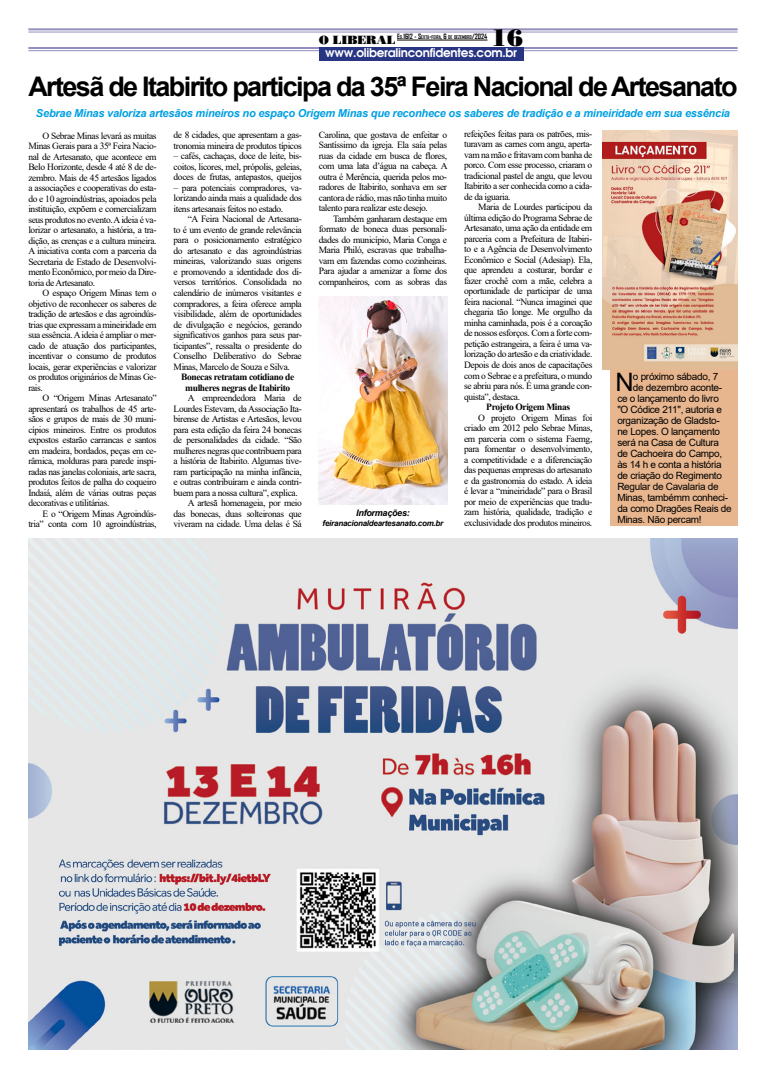
<style>
.page{position:relative;width:766px;height:1078px;background:#fff}
.page>*{position:absolute;margin:0;border:0;box-sizing:border-box;transform-origin:0 0}
.t1{font:700 27px "Arial";letter-spacing:-.06em;color:#000}
.t2{font:25.4px "Arial";color:#000}
.t3{font:24px "Bodnoff";color:#000}
.t4{font:12px "Avalon";letter-spacing:-.02em;color:#fff}
.t5{font:italic 700 11px "Arial";letter-spacing:-.02em;color:#009fe3}
.t6{font:10px "Arial";letter-spacing:-.03em;color:#000}
.t7{font:9.5px/10.5px "Times New Roman";letter-spacing:-.04em;color:#000;text-align:justify}
.t8{font:700 9.5px/10.5px "Times New Roman";letter-spacing:-.04em;color:#000;text-align:center}
.t9{font:italic 700 9px "Arial";letter-spacing:-.03em;color:#000}
.t10{font:italic 700 8px "Arial";letter-spacing:-.03em;color:#000}
.t11{font:700 4.9px "Agency FB";color:#000}
.s1{font-family:"Bodnoff";font-weight:400;font-size:12px}
.s2{font-size:7px}
</style>
<div class="page">
<hr style="left:28px;top:47px;width:709px;height:2px;background:#918dbe">
<hr style="left:28px;top:50px;width:709px;height:1px;background:#918dbe">
<div style="left:319px;top:47px;width:204px;height:13px;background:#283583"></div>
<hr style="left:28px;top:28px;width:709px;height:2px;background:#918dbe">
<hr style="left:28px;top:32px;width:709px;height:1px;background:#918dbe">
<hr style="left:397px;top:40px;width:90px;height:1px;background:#000">
<img style="left:319px;top:296px;width:128px;height:209px">
<div style="left:609px;top:366px;width:128px;height:160px;background:#e8b68e"></div>
<img style="left:28px;top:539px;width:709px;height:510px">
<img style="left:602px;top:130px;width:135px;height:240px">
<h3 class="t3" style="left:491px;top:23px;width:34px">16</h3>
<h1 class="t1" style="left:28px;top:67px;width:710px">Artesã de Itabirito participa da 35ª Feira Nacional de Artesanato</h1>
<p class="t5" style="left:36px;top:106px;width:695px">Sebrae Minas valoriza artesãos mineiros no espaço Origem Minas que reconhece os saberes de tradição e a mineiridade em sua essência</p>
<p class="t7" style="left:28px;top:130px;width:130px;text-indent:14px">O Sebrae Minas levará as muitas Minas Gerais para a 35ª Feira Nacio&shy;nal de Artesanato, que acontece em Belo Horizonte, desde 4 até 8 de de&shy;zembro. Mais de 45 artesãos ligados a associações e cooperativas do esta&shy;do e 10 agroindústrias, apoiados pela instituição, expõem e comercializam seus produtos no evento. A ideia é va&shy;lorizar o artesanato, a história, a tra&shy;dição, as crenças e a cultura mineira.<br>A iniciativa conta com a parceria da Secretaria de Estado de Desenvolvi&shy;mento Econômico, por meio da Dire&shy;toria de Artesanato.</p>
<p class="t7" style="left:28px;top:287px;width:130px;text-indent:14px">O espaço Origem Minas tem o objetivo de reconhecer os saberes de tradição de artesãos e das agroindús&shy;trias que expressam a mineiridade em sua essência. A ideia é ampliar o mer&shy;cado de atuação dos participantes, incentivar o consumo de produtos locais, gerar experiências e valorizar os produtos originários de Minas Ge&shy;rais.</p>
<p class="t7" style="left:28px;top:392px;width:130px;text-indent:14px">O “Origem Minas Artesanato” apresentará os trabalhos de 45 arte&shy;sãos e grupos de mais de 30 muni&shy;cípios mineiros. Entre os produtos expostos estarão carrancas e santos em madeira, bordados, peças em ce&shy;râmica, molduras para parede inspi&shy;radas nas janelas coloniais, arte sacra, produtos feitos de palha do coqueiro Indaiá, além de várias outras peças decorativas e utilitárias.</p>
<p class="t7" style="left:28px;top:508px;width:130px;text-align:right">E o “Origem Minas Agroindús&shy;tria” conta com 10 agroindústrias,</p>
<p class="t11" style="left:319px;top:34px;width:170px"><span class="s1">O LIBERAL</span> <span class="s2">E</span>D<span class="s2">.1612 - S</span>EXTA<span class="s2">-</span>FEIRA<span class="s2">, 6</span> DE DEZEMBRO<span class="s2">/2024</span></p>
<p class="t4" style="left:325px;top:45px;width:193px">www.oliberalinconfidentes.com.br</p>
<p class="t7" style="left:464px;top:128px;width:130px">refeições feitas para os patrões, mis&shy;turavam as carnes com angu, aperta&shy;vam na mão e fritavam com banha de porco. Com esse processo, criaram o tradicional pastel de angu, que levou Itabirito a ser conhecida como a cida&shy;de da iguaria.</p>
<p class="t7" style="left:464px;top:202px;width:130px;text-indent:14px">Maria de Lourdes participou da última edição do Programa Sebrae de Artesanato, uma ação da entidade em parceria com a Prefeitura de Itabiri&shy;to e a Agência de Desenvolvimento Econômico e Social (Adesiap). Ela, que aprendeu a costurar, bordar e fazer crochê com a mãe, celebra a oportunidade de participar de uma feira nacional. “Nunca imaginei que chegaria tão longe. Me orgulho da minha caminhada, pois é a coroação de nossos esforços. Com a forte com&shy;petição estrangeira, a feira é uma va&shy;lorização do artesão e da criatividade.<br>Depois de dois anos de capacitações com o Sebrae e a prefeitura, o mundo se abriu para nós. É uma grande con&shy;quista”, destaca.</p>
<p class="t8" style="left:486px;top:401px;width:85px">Projeto Origem Minas</p>
<p class="t7" style="left:464px;top:411px;width:130px;text-indent:14px">O projeto Origem Minas foi criado em 2012 pelo Sebrae Minas, em parceria com o sistema Faemg, para fomentar o desenvolvimento, a competitividade e a diferenciação das pequenas empresas do artesanato e da gastronomia do estado. A ideia é levar a “mineiridade” para o Brasil por meio de experiências que tradu&shy;zam história, qualidade, tradição e exclusividade dos produtos mineiros.</p>
<p class="t7" style="left:319px;top:129px;width:130px">Carolina, que gostava de enfeitar o Santíssimo da igreja. Ela saía pelas ruas da cidade em busca de flores, com uma lata d’água na cabeça. A outra é Merência, querida pelos mo&shy;radores de Itabirito, sonhava em ser cantora de rádio, mas não tinha muito talento para realizar este desejo.</p>
<p class="t7" style="left:319px;top:213px;width:130px;text-indent:14px">Também ganharam destaque em formato de boneca duas personali&shy;dades do município, Maria Conga e Maria Philó, escravas que trabalha&shy;vam em fazendas como cozinheiras.<br>Para ajudar a amenizar a fome dos companheiros, com as sobras das</p>
<p class="t7" style="left:173px;top:130px;width:130px">de 8 cidades, que apresentam a gas&shy;tronomia mineira de produtos típicos</p>
<p class="t7" style="left:173px;top:151px;width:130px">– cafés, cachaças, doce de leite, bis&shy;coitos, licores, mel, própolis, geleias, doces de frutas, antepastos, queijos</p>
<p class="t7" style="left:173px;top:182px;width:130px">– para potenciais compradores, va&shy;lorizando ainda mais a qualidade dos itens artesanais feitos no estado.</p>
<p class="t7" style="left:173px;top:214px;width:130px;text-indent:14px">“A Feira Nacional de Artesana&shy;to é um evento de grande relevância para o posicionamento estratégico do artesanato e das agroindústrias mineiras, valorizando suas origens e promovendo a identidade dos di&shy;versos territórios. Consolidada no calendário de inúmeros visitantes e compradores, a feira oferece ampla visibilidade, além de oportunidades de divulgação e negócios, gerando significativos ganhos para seus par&shy;ticipantes”, ressalta o presidente do Conselho Deliberativo do Sebrae Minas, Marcelo de Souza e Silva.</p>
<p class="t8" style="left:181px;top:371px;width:114px">Bonecas retratam cotidiano de mulheres negras de Itabirito</p>
<p class="t7" style="left:188px;top:392px;width:115px">A empreendedora Maria de</p>
<p class="t7" style="left:173px;top:403px;width:130px">Lourdes Estevam, da Associação Ita-</p>
<p class="t7" style="left:173px;top:413px;width:130px">birense de Artistas e Artesãos, levou</p>
<p class="t7" style="left:173px;top:424px;width:130px">para esta edição da feira 24 bonecas</p>
<p class="t7" style="left:173px;top:434px;width:130px">de personalidades da cidade. “São</p>
<p class="t7" style="left:173px;top:445px;width:130px">mulheres negras que contribuem para</p>
<p class="t7" style="left:173px;top:455px;width:130px">a história de Itabirito. Algumas tive-</p>
<p class="t7" style="left:173px;top:465px;width:130px">ram participação na minha infância,</p>
<p class="t7" style="left:173px;top:476px;width:130px">e outras contribuíram e ainda contri-</p>
<p class="t7" style="left:173px;top:486px;width:126px">buem para a nossa cultura”, explica.</p>
<p class="t7" style="left:188px;top:497px;width:115px">A artesã homenageia, por meio</p>
<p class="t7" style="left:173px;top:507px;width:130px">das bonecas, duas solteironas que</p>
<p class="t7" style="left:173px;top:518px;width:130px">viveram na cidade. Uma delas é Sá</p>
<h2 class="t2" style="left:615px;top:364px;width:20px">N</h2>
<p class="t6" style="left:632px;top:369px;width:87px">o próximo sábado, 7</p>
<p class="t6" style="left:632px;top:380px;width:91px">de dezembro aconte-</p>
<p class="t6" style="left:617px;top:391px;width:103px">ce o lançamento do livro</p>
<p class="t6" style="left:617px;top:402px;width:106px">"O Códice 211", autoria e</p>
<p class="t6" style="left:617px;top:413px;width:104px">organização de Gladsto-</p>
<p class="t6" style="left:617px;top:424px;width:104px">ne Lopes. O lançamento</p>
<p class="t6" style="left:617px;top:435px;width:103px">será na Casa de Cultura</p>
<p class="t6" style="left:617px;top:446px;width:106px">de Cachoeira do Campo,</p>
<p class="t6" style="left:617px;top:457px;width:106px">às 14 h e conta a história</p>
<p class="t6" style="left:617px;top:468px;width:106px">de criação do Regimento</p>
<p class="t6" style="left:617px;top:479px;width:103px">Regular de Cavalaria de</p>
<p class="t6" style="left:617px;top:490px;width:112px">Minas, tambémm conheci-</p>
<p class="t6" style="left:617px;top:501px;width:116px">da como Dragões Reais de</p>
<p class="t6" style="left:617px;top:512px;width:86px">Minas. Não percam!</p>
<p class="t9" style="left:356px;top:506px;width:55px">Informações:</p>
<p class="t10" style="left:322px;top:517px;width:122px">feiranacionaldeartesanato.com.br</p>
</div>
